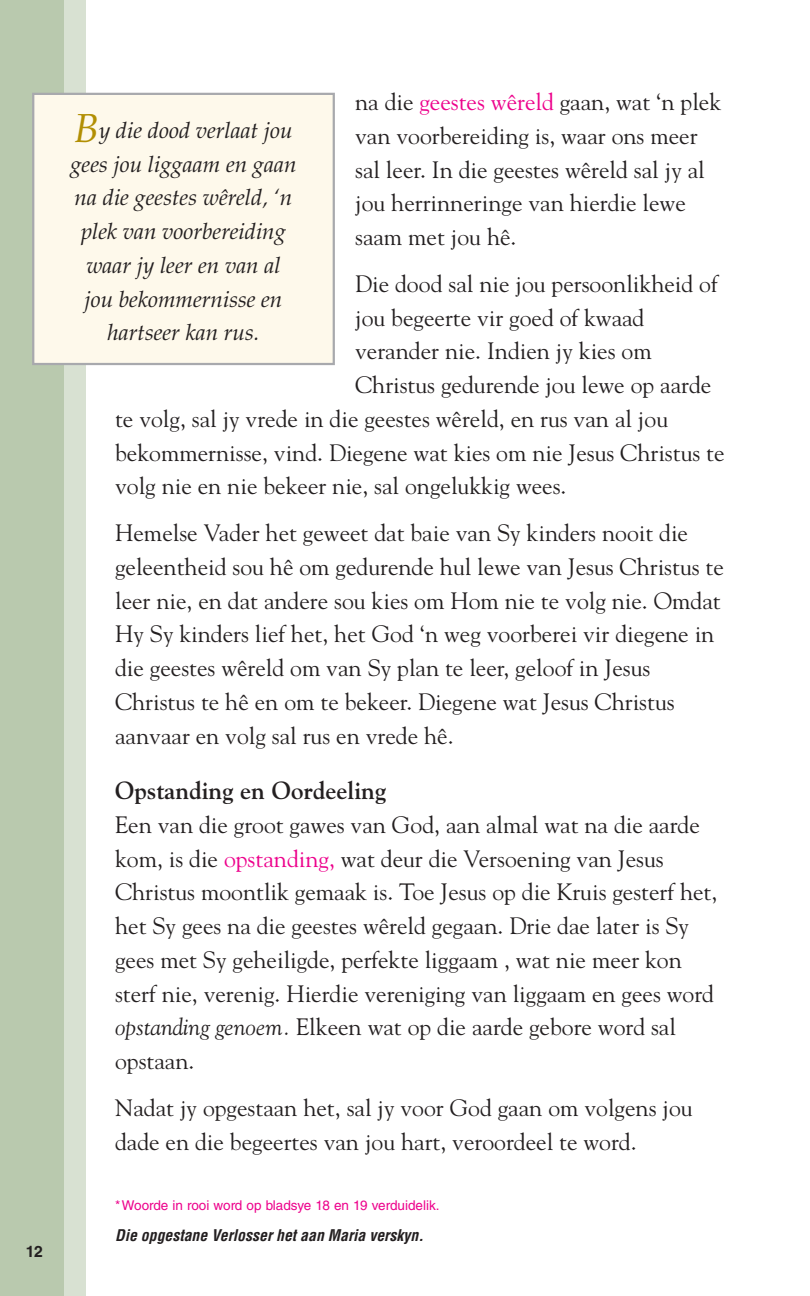
<style>
.page{position:relative;width:810px;height:1296px;background:#fff}
.page>*{position:absolute;margin:0;border:0;box-sizing:border-box;transform-origin:0 0}
.t1{font:700 24.75px "Goudy Oldstylelds Lat";color:#231f20}
.t2{font:23.62px/33.8px "Goudy Oldstylelds Lat";color:#231f20}
.t3{font:italic 22.5px/33.8px "Palatinolds Lat";color:#231f20;text-align:center}
.t4{font:italic 700 condensed 15.75px "Helveticalds Lat";color:#231f20}
.t5{font:700 15.75px "Helveticalds Lat";color:#231f20}
.t6{font:13.5px "Helveticalds Lat";color:#ed028c}
.s1{color:#ed028c}
.s2{font-style:italic}
.s3{font-size:40.5px;color:#b28f03}
</style>
<div class="page">
<div style="left:0;top:0;width:85px;height:1296px;background:#b9c9ae"></div>
<div style="left:64px;top:0;width:21px;height:1296px;background:#d8e1d2"></div>
<div style="left:33px;top:94px;width:301px;height:270px;background:#fef9eb"></div>
<div style="left:32px;top:93px;width:303px;height:272px;border:2px solid #a8a9ad"></div>
<p class="t5" style="left:26px;top:1239px;width:18px">12</p>
<p class="t2" style="left:355px;top:83px;width:368px">na die <span class="s1">geestes wêreld</span> gaan, wat ‘n plek van voorbereiding is, waar ons meer sal leer. In die geestes wêreld sal jy al jou herrinneringe van hierdie lewe saam met jou hê.</p>
<p class="t2" style="left:355px;top:265px;width:364px">Die dood sal nie jou persoonlikheid of</p>
<p class="t2" style="left:355px;top:298px;width:291px">jou begeerte vir goed of kwaad</p>
<p class="t2" style="left:355px;top:332px;width:298px">verander nie. Indien jy kies om</p>
<p class="t2" style="left:355px;top:366px;width:358px">Christus gedurende jou lewe op aarde</p>
<p class="t2" style="left:115px;top:400px;width:555px">te volg, sal jy vrede in die geestes wêreld, en rus van al jou</p>
<p class="t2" style="left:115px;top:433px;width:611px">bekommernisse, vind. Diegene wat kies om nie Jesus Christus te</p>
<p class="t2" style="left:115px;top:467px;width:453px">volg nie en nie bekeer nie, sal ongelukkig wees.</p>
<p class="t2" style="left:115px;top:514px;width:610px">Hemelse Vader het geweet dat baie van Sy kinders nooit die geleentheid sou hê om gedurende hul lewe van Jesus Christus te leer nie, en dat andere sou kies om Hom nie te volg nie. Omdat Hy Sy kinders lief het, het God ‘n weg voorberei vir diegene in die geestes wêreld om van Sy plan te leer, geloof in Jesus Christus te hê en om te bekeer. Diegene wat Jesus Christus aanvaar en volg sal rus en vrede hê.</p>
<p class="t1" style="left:115px;top:771px;width:272px">Opstanding en Oordeeling</p>
<p class="t2" style="left:115px;top:806px;width:604px">Een van die groot gawes van God, aan almal wat na die aarde kom, is die <span class="s1">opstanding,</span> wat deur die Versoening van Jesus Christus moontlik gemaak is. Toe Jesus op die Kruis gesterf het, het Sy gees na die geestes wêreld gegaan. Drie dae later is Sy gees met Sy geheiligde, perfekte liggaam , wat nie meer kon sterf nie, verenig. Hierdie vereniging van liggaam en gees word <span class="s2">opstanding genoem.</span> Elkeen wat op die aarde gebore word sal opstaan.</p>
<p class="t2" style="left:115px;top:1089px;width:579px">Nadat jy opgestaan het, sal jy voor God gaan om volgens jou dade en die begeertes van jou hart, veroordeel te word.</p>
<p class="t3" style="left:70px;top:112px;width:228px"><span class="s3">B</span>y die dood verlaat jou gees jou liggaam en gaan na die geestes wêreld, ‘n plek van voorbereiding waar jy leer en van al jou bekommernisse en hartseer kan rus.</p>
<p class="t6" style="left:115px;top:1195px;width:326px">*Woorde in rooi word op bladsye 18 en 19 verduidelik.</p>
<p class="t4" style="left:115px;top:1221px;width:310px">Die opgestane Verlosser het aan Maria verskyn.</p>
</div>
